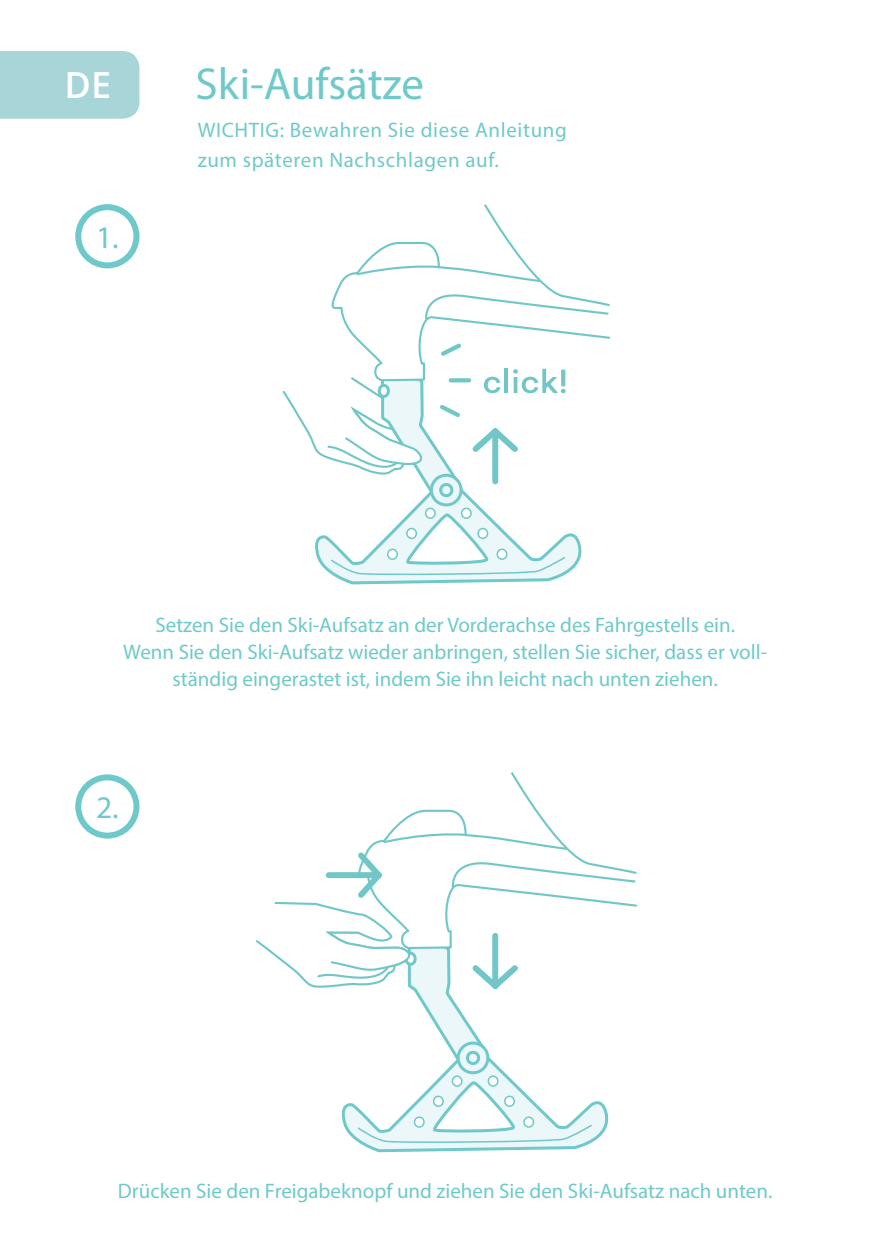
<style>
.page{position:relative;width:893px;height:1259px;background:#fff}
.page>*{position:absolute;margin:0;border:0;box-sizing:border-box;transform-origin:0 0}
.t1{font:45px "Myriad Pro";color:#6fc9ca}
.t2{font:600 36px "Open Sans";color:#fff}
.t3{font:31.5px "Myriad Pro";color:#6fc9ca}
.t4{font:21px/27px "Myriad Pro";color:#6fc9ca;text-align:center}
.t5{font:21px/30px "Myriad Pro";letter-spacing:.03em;color:#6fc9ca}
</style>
<div class="page">
<div style="left:0;top:51px;width:139px;height:68px;background:#a8d6d8"></div>
<div style="left:75px;top:204px;width:64px;height:64px;border:6px solid #6fc9ca;border-radius:50%"></div>
<div style="left:75px;top:774px;width:64px;height:64px;border:6px solid #6fc9ca;border-radius:50%"></div>
<svg style="left:282px;top:204px;width:329px;height:381px"></svg>
<svg style="left:561px;top:370px;width:4px;height:16px"></svg>
<svg style="left:256px;top:772px;width:381px;height:381px"></svg>
<h2 class="t2" style="left:65px;top:60px;width:48px">DE</h2>
<h3 class="t3" style="left:96px;top:218px;width:24px">1.</h3>
<h1 class="t1" style="left:196px;top:56px;width:230px">Ski-Aufsätze</h1>
<p class="t5" style="left:198px;top:114px;width:371px">WICHTIG: Bewahren Sie diese Anleitung zum späteren Nachschlagen auf.</p>
<p class="t4" style="left:123px;top:611px;width:645px">Setzen Sie den Ski-Aufsatz an der Vorderachse des Fahrgestells ein.<br>Wenn Sie den Ski-Aufsatz wieder anbringen, stellen Sie sicher, dass er voll&shy;ständig eingerastet ist, indem Sie ihn leicht nach unten ziehen.</p>
<h3 class="t3" style="left:96px;top:788px;width:24px">2.</h3>
<p class="t4" style="left:118px;top:1177px;width:656px">Drücken Sie den Freigabeknopf und ziehen Sie den Ski-Aufsatz nach unten.</p>
</div>
